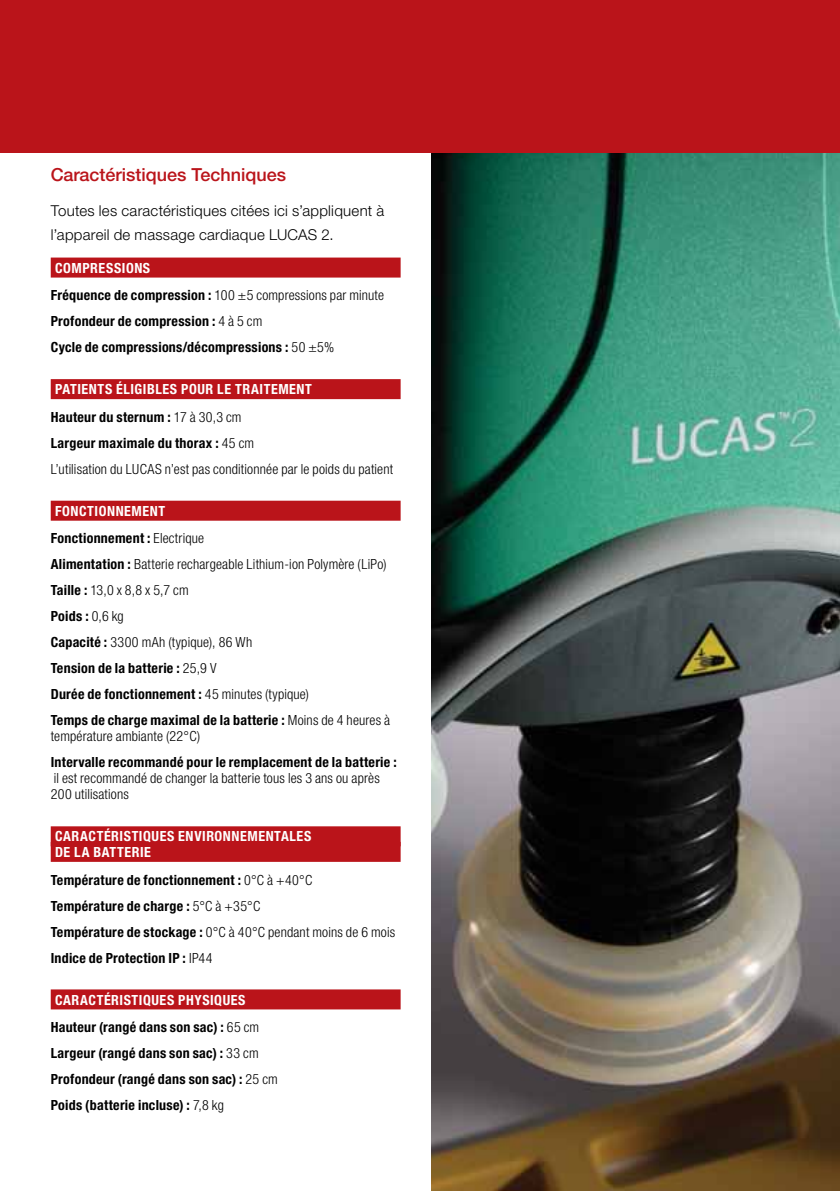
<style>
.page{position:relative;width:840px;height:1191px;background:#fff}
.page>*{position:absolute;margin:0;border:0;box-sizing:border-box;transform-origin:0 0}
.t1{font:500 18px "Helvetica Neue LTW1 G";color:#ba141a}
.t2{font:300 15px/24px "Helvetica Neue LTW1 G";letter-spacing:.015em;color:#000}
.t3{font:700 condensed 14px/26px "Helvetica Neue LT Std";letter-spacing:.02em;color:#000}
.t4{font:300 condensed 14px/26px "Helvetica Neue LTW1 G";letter-spacing:.015em;color:#000}
.t5{font:700 condensed 14px/15.6px "Helvetica Neue LT Pro";letter-spacing:.04em;color:#fff}
.t6{font:300 condensed 14px/26px "Helvetica Neue LT Std";letter-spacing:.015em;color:#000}
.s1{font-family:"Helvetica Neue LT Std";font-weight:700}
.s2{font-family:"Helvetica Neue LTW1 G";font-weight:300}
.s3{font-weight:700}
.s4{font-family:"Helvetica Neue LTW1 G"}
</style>
<div class="page">
<img style="left:431px;top:152px;width:408px;height:1039px">
<div style="left:0;top:0;width:839px;height:152px;background:#ba141a"></div>
<div style="left:51px;top:257px;width:349px;height:20px;background:#ba141a"></div>
<div style="left:51px;top:379px;width:349px;height:20px;background:#ba141a"></div>
<div style="left:51px;top:501px;width:349px;height:20px;background:#ba141a"></div>
<div style="left:51px;top:826px;width:349px;height:20px;background:#ba141a"></div>
<div style="left:51px;top:842px;width:349px;height:20px;background:#ba141a"></div>
<div style="left:51px;top:989px;width:349px;height:20px;background:#ba141a"></div>
<p class="t1" style="left:51px;top:164px;width:237px">Caractéristiques Techniques</p>
<p class="t2" style="left:51px;top:199px;width:335px">Toutes les caractéristiques citées ici s’appliquent à l’appareil de massage cardiaque LUCAS 2.</p>
<p class="t5" style="left:55px;top:260px;width:97px">COMPRESSIONS</p>
<p class="t4" style="left:51px;top:282px;width:335px"><span class="s1">Fréquence de compression :</span> 100 ±5 compressions par minute</p>
<p class="t3" style="left:51px;top:308px;width:285px">Profondeur de compression : <span class="s2">4 à 5 cm<br></span>Cycle de compressions/décompressions : <span class="s2">50 ±5%</span></p>
<p class="t5" style="left:55px;top:381px;width:258px">PATIENTS ÉLIGIBLES POUR LE TRAITEMENT</p>
<p class="t6" style="left:51px;top:404px;width:344px"><span class="s3">Hauteur du sternum :</span> <span class="s4">17 à 30,3 cm<br></span><span class="s3">Largeur maximale du thorax :</span> <span class="s4">45 cm<br></span>L’utilisation du LUCAS n’est pas conditionnée par le poids du patient</p>
<p class="t5" style="left:55px;top:503px;width:111px">FONCTIONNEMENT</p>
<p class="t3" style="left:51px;top:525px;width:155px">Fonctionnement : <span class="s2">Electrique</span></p>
<p class="t4" style="left:51px;top:551px;width:337px"><span class="s1">Alimentation :</span> Batterie rechargeable Lithium-ion Polymère (LiPo)<br><span class="s1">Taille :</span> 13,0 x 8,8 x 5,7 cm</p>
<p class="t3" style="left:51px;top:603px;width:75px">Poids : <span class="s2">0,6 kg</span></p>
<p class="t4" style="left:51px;top:629px;width:203px"><span class="s1">Capacité :</span> 3300 mAh (typique), 86 Wh</p>
<p class="t3" style="left:51px;top:655px;width:341px">Tension de la batterie : <span class="s2">25,9 V<br></span>Durée de fonctionnement : <span class="s2">45 minutes (typique)<br></span>Temps de charge maximal de la batterie : <span class="s2">Moins de 4 heures à</span></p>
<p class="t4" style="left:51px;top:723px;width:151px">température ambiante (22°C)</p>
<p class="t3" style="left:51px;top:749px;width:347px">Intervalle recommandé pour le remplacement de la batterie :</p>
<p class="t4" style="left:51px;top:770px;width:330px;line-height:16px">il est recommandé de changer la batterie tous les 3 ans ou après<br>200 utilisations</p>
<p class="t5" style="left:55px;top:828px;width:257px">CARACTÉRISTIQUES ENVIRONNEMENTALES<br>DE LA BATTERIE</p>
<p class="t3" style="left:51px;top:866px;width:263px">Température de fonctionnement : <span class="s2">0°C à +40°C<br></span>Température de charge : <span class="s2">5°C à +35°C</span></p>
<p class="t4" style="left:51px;top:918px;width:346px"><span class="s1">Température de stockage :</span> 0°C à 40°C pendant moins de 6 mois</p>
<p class="t3" style="left:51px;top:944px;width:163px">Indice de Protection IP : <span class="s2">IP44</span></p>
<p class="t5" style="left:55px;top:991px;width:192px">CARACTÉRISTIQUES PHYSIQUES</p>
<p class="t3" style="left:51px;top:1014px;width:228px">Hauteur (rangé dans son sac) : <span class="s2">65 cm </span>Largeur (rangé dans son sac) : <span class="s2">33 cm </span>Profondeur (rangé dans son sac) : <span class="s2">25 cm </span>Poids (batterie incluse) : <span class="s2">7,8 kg</span></p>
</div>
